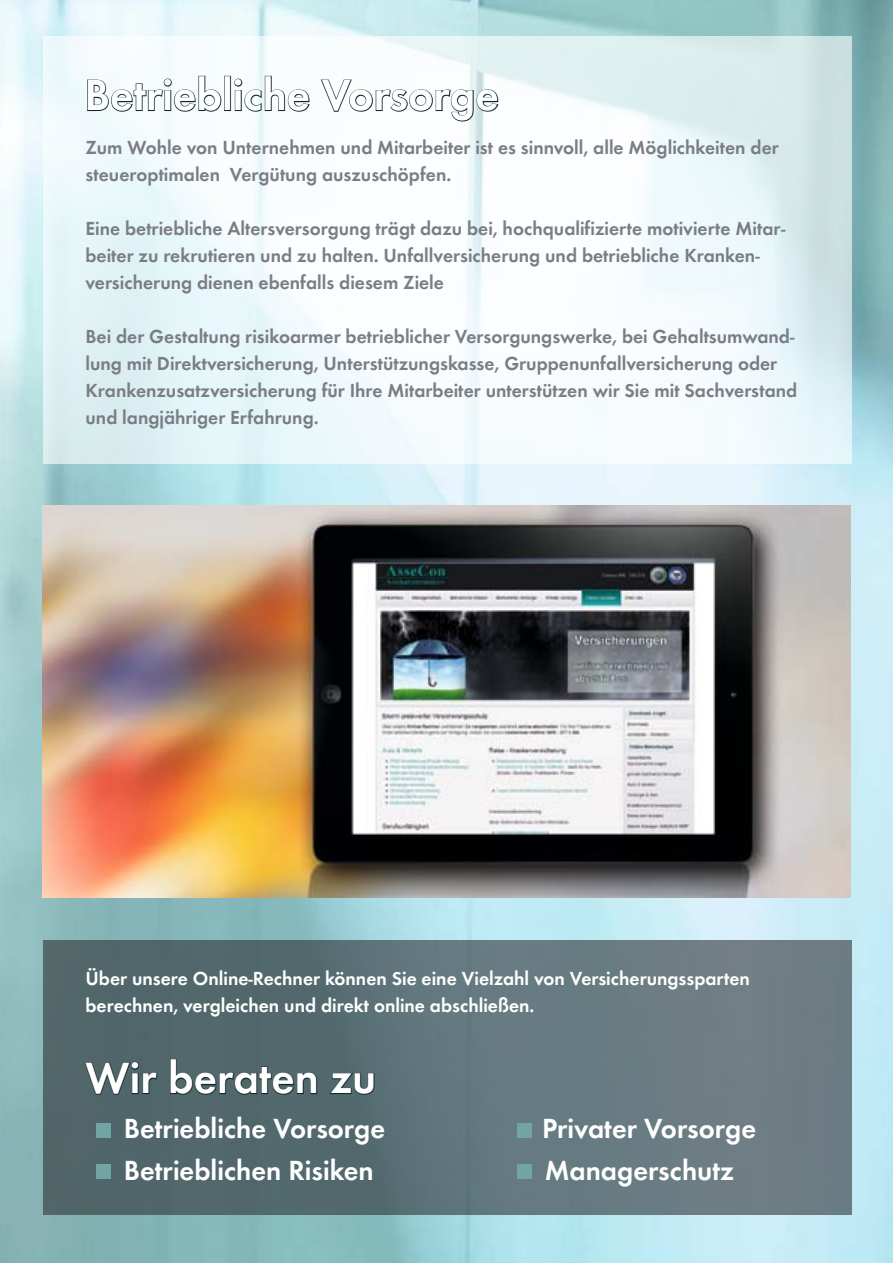
<style>
.page{position:relative;width:893px;height:1263px;background:#fff}
.page>*{position:absolute;margin:0;border:0;box-sizing:border-box;transform-origin:0 0}
.t1{font:600 45px "Futura T";color:#fff}
.t2{font:600 28.5px "Futura T";color:#fff}
.t3{font:600 19.5px/27px "Futura T";color:#7a7d84}
.t4{font:600 19.5px/27px "Futura T";color:#fff}
</style>
<div class="page">
<img style="left:0;top:0;width:893px;height:1263px">
<img style="left:43px;top:505px;width:808px;height:392px">
<svg style="left:43px;top:36px;width:808px;height:427px"></svg>
<div style="left:43px;top:940px;width:808px;height:274px;background:linear-gradient(to right,#4b6366,#73838a)"></div>
<svg style="left:86px;top:75px;width:136px;height:38px"></svg>
<div style="left:224px;top:76px;width:7px;height:35px;border:2px solid #102a2c"></div>
<svg style="left:233px;top:75px;width:78px;height:38px"></svg>
<svg style="left:320px;top:78px;width:179px;height:44px"></svg>
<svg style="left:84px;top:1060px;width:74px;height:35px;background:#42595c"></svg>
<svg style="left:169px;top:1058px;width:149px;height:38px;background:#445b5e"></svg>
<svg style="left:328px;top:1072px;width:47px;height:23px"></svg>
<div style="left:97px;top:1123px;width:14px;height:14px;background:#72a4a4"></div>
<div style="left:97px;top:1165px;width:14px;height:14px;background:#72a4a4"></div>
<div style="left:518px;top:1123px;width:14px;height:14px;background:#72a4a4"></div>
<div style="left:518px;top:1165px;width:14px;height:14px;background:#72a4a4"></div>
<h1 class="t1" style="left:84px;top:69px;width:416px">Betriebliche Vorsorge</h1>
<p class="t3" style="left:86px;top:134px;width:695px">Zum Wohle von Unternehmen und Mitarbeiter ist es sinnvoll, alle Möglichkeiten der steueroptimalen Vergütung auszuschöpfen.</p>
<p class="t3" style="left:86px;top:215px;width:701px">Eine betriebliche Altersversorgung trägt dazu bei, hochqualifizierte motivierte Mitar&shy;beiter zu rekrutieren und zu halten. Unfallversicherung und betriebliche Kranken&shy;versicherung dienen ebenfalls diesem Ziele</p>
<p class="t3" style="left:86px;top:323px;width:713px">Bei der Gestaltung risikoarmer betrieblicher Versorgungswerke, bei Gehaltsumwand&shy;lung mit Direktversicherung, Unterstützungskasse, Gruppenunfallversicherung oder Krankenzusatzversicherung für Ihre Mitarbeiter unterstützen wir Sie mit Sachverstand und langjähriger Erfahrung.</p>
<p class="t4" style="left:86px;top:965px;width:666px">Über unsere Online-Rechner können Sie eine Vielzahl von Versicherungssparten berechnen, vergleichen und direkt online abschließen.</p>
<h1 class="t1" style="left:86px;top:1052px;width:292px">Wir beraten zu</h1>
<h2 class="t2" style="left:124px;top:1112px;width:263px">Betriebliche Vorsorge</h2>
<h2 class="t2" style="left:542px;top:1112px;width:216px">Privater Vorsorge</h2>
<h2 class="t2" style="left:124px;top:1154px;width:251px">Betrieblichen Risiken</h2>
<h2 class="t2" style="left:545px;top:1154px;width:191px">Managerschutz</h2>
</div>
